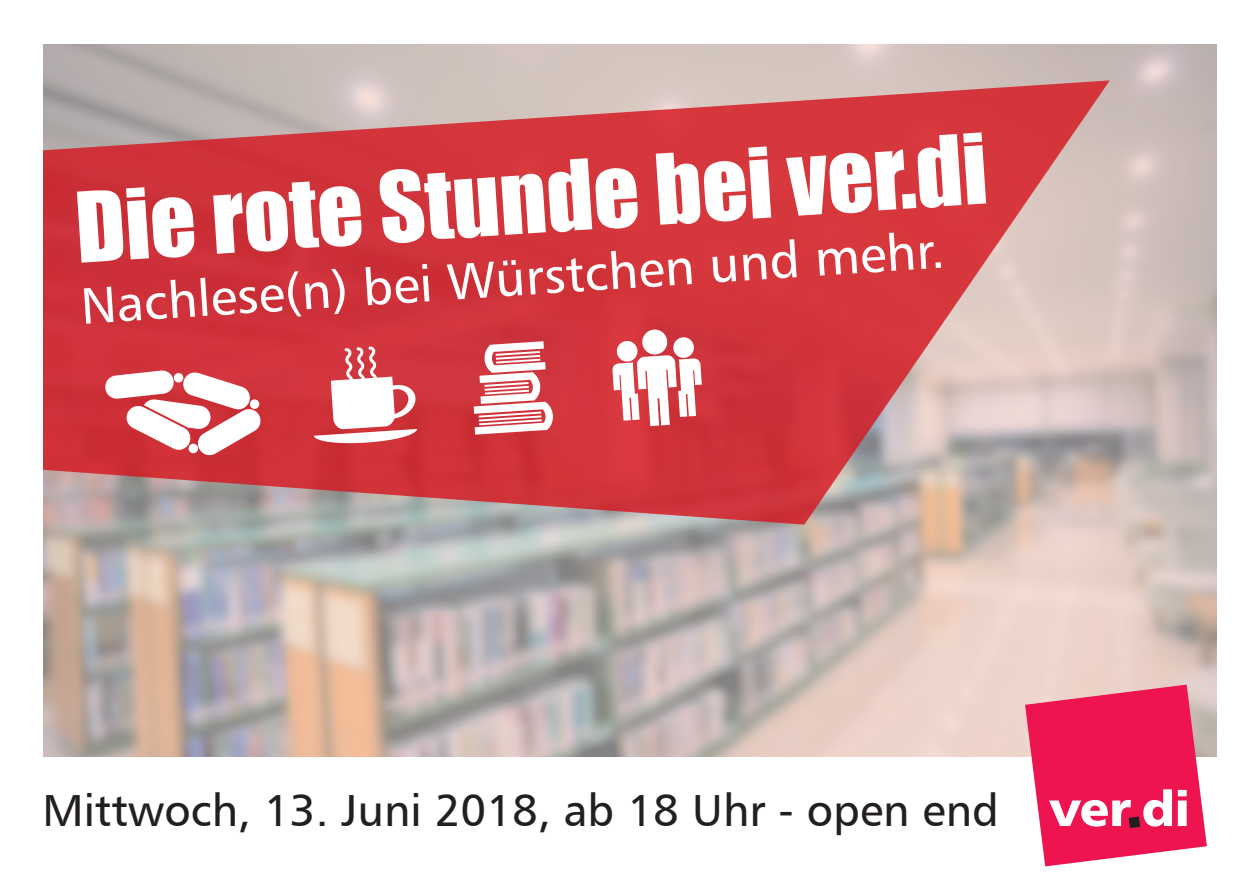
<style>
.page{position:relative;width:1259px;height:893px;background:#fff}
.page>*{position:absolute;margin:0;border:0;box-sizing:border-box;transform-origin:0 0}
.t1{font:90px "Impact";color:#fff}
.t2{font:51px "Humanist 777 BT Roman B";color:#fff}
.t3{font:45px "Humanist 777 BT Roman B";color:#231f20}
</style>
<div class="page">
<svg style="left:1025px;top:685px;width:181px;height:181px"></svg>
<svg style="left:43px;top:80px;width:1066px;height:445px;background:#ce5a5d"></svg>
<svg style="left:105px;top:370px;width:157px;height:87px"></svg>
<svg style="left:314px;top:346px;width:103px;height:98px"></svg>
<svg style="left:474px;top:341px;width:79px;height:94px"></svg>
<svg style="left:612px;top:329px;width:90px;height:97px"></svg>
<h1 class="t1" style="left:71px;top:160px;width:915px;rotate:-4deg">Die rote Stunde bei ver.di</h1>
<p class="t2" style="left:79px;top:276px;width:867px;rotate:-4deg">Nachlese(n) bei Würstchen und mehr.</p>
<p class="t3" style="left:43px;top:782px;width:958px">Mittwoch, 13. Juni 2018, ab 18 Uhr - open end</p>
</div>
